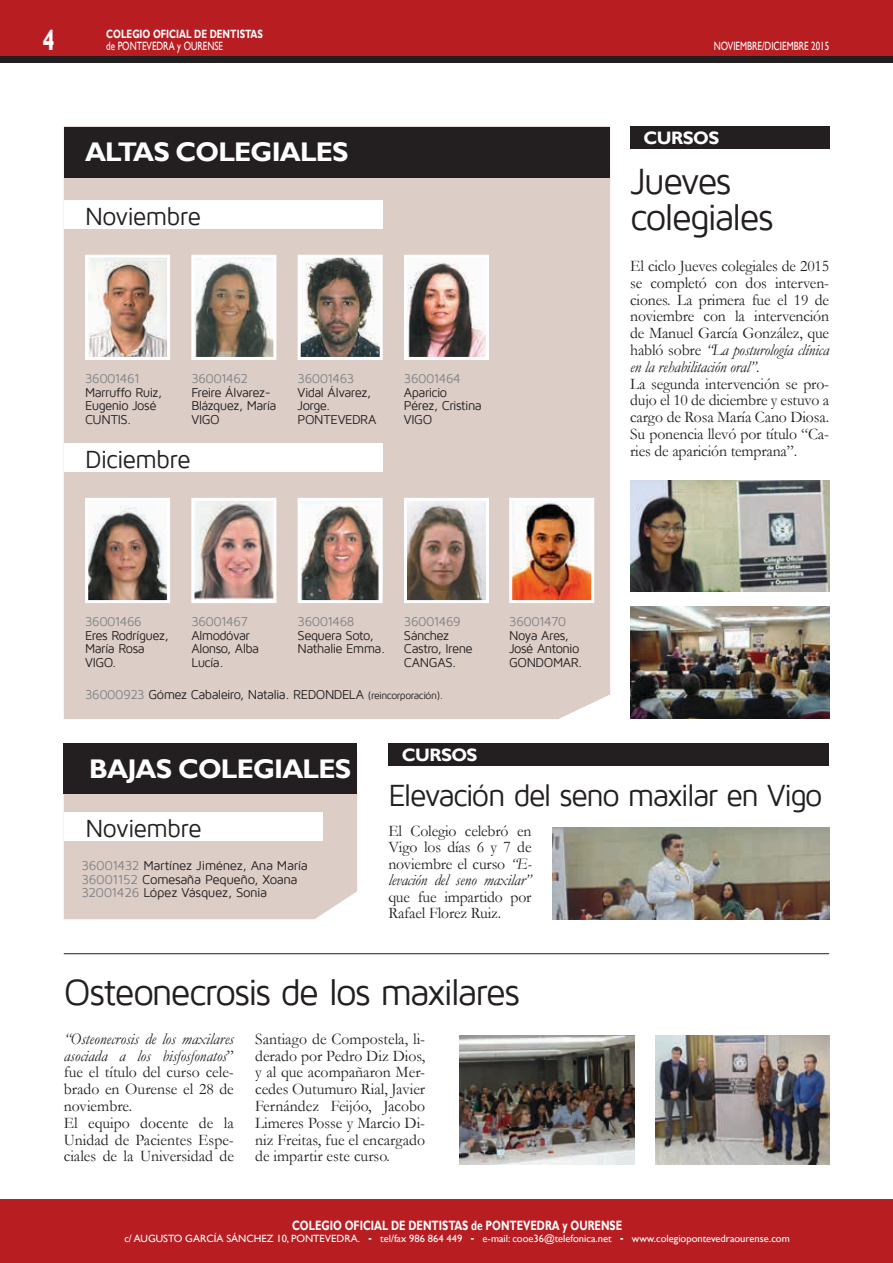
<style>
.page{position:relative;width:893px;height:1263px;background:#fff}
.page>*{position:absolute;margin:0;border:0;box-sizing:border-box;transform-origin:0 0}
.t1{font:37.5px/36px "Maven Pro";letter-spacing:-.055em;color:#231f20}
.t2{font:31.5px "Maven Pro";letter-spacing:-.06em;color:#231f20}
.t3{font:700 29.55px "Gill Sans";color:#fff;scale:.75 1}
.t4{font:700 27px "Gill Sans";letter-spacing:-.03em;color:#fff}
.t5{font:25.5px "Maven Pro";letter-spacing:-.035em;color:#231f20}
.t6{font:700 18px "Gill Sans";letter-spacing:-.03em;color:#fff}
.t7{font:16.2px/16.8px "Garamond";letter-spacing:-.01em;color:#231f20}
.t8{font:700 13.5px "Gill Sans";color:#fff;scale:.75 1}
.t9{font:13.2px/13.5px "Maven Pro";letter-spacing:-.04em;color:#231f20}
.t10{font:13.2px "Maven Pro";letter-spacing:-.03em;color:#808285}
.t11{font:12px "Gill Sans";color:#fff;scale:.75 1}
.t12{font:700 12px "Gill Sans";color:#fff;scale:.75 1}
.t13{font:10.5px "Gill Sans";color:#fff}
.s1{font-style:italic}
.s2{color:#808285}
.s3{font-size:10.5px}
.s4{font-weight:700;font-size:13.5px}
</style>
<div class="page">
<div style="left:0;top:0;width:893px;height:60px;background:#b81d22"></div>
<div style="left:0;top:57px;width:893px;height:6px;background:#231f20"></div>
<div style="left:0;top:1200px;width:893px;height:63px;background:#b81d22"></div>
<div style="left:64px;top:126px;width:546px;height:593px;background:#dccdc6"></div>
<img style="left:89px;top:259px;width:77px;height:97px">
<div style="left:85px;top:255px;width:85px;height:105px;border:3px solid #fff"></div>
<img style="left:195px;top:259px;width:77px;height:97px">
<div style="left:191px;top:255px;width:85px;height:105px;border:3px solid #fff"></div>
<img style="left:302px;top:259px;width:77px;height:97px">
<div style="left:298px;top:255px;width:85px;height:105px;border:3px solid #fff"></div>
<img style="left:408px;top:259px;width:77px;height:97px">
<img style="left:89px;top:502px;width:77px;height:97px">
<div style="left:85px;top:498px;width:85px;height:105px;border:3px solid #fff"></div>
<img style="left:195px;top:502px;width:77px;height:97px">
<div style="left:191px;top:498px;width:85px;height:105px;border:3px solid #fff"></div>
<img style="left:302px;top:502px;width:77px;height:97px">
<div style="left:298px;top:498px;width:85px;height:105px;border:3px solid #fff"></div>
<img style="left:408px;top:502px;width:77px;height:97px">
<div style="left:404px;top:498px;width:85px;height:105px;border:3px solid #fff"></div>
<img style="left:513px;top:502px;width:77px;height:97px">
<div style="left:509px;top:498px;width:85px;height:105px;border:3px solid #fff"></div>
<div style="left:64px;top:200px;width:319px;height:29px;background:#fff"></div>
<div style="left:64px;top:444px;width:319px;height:28px;background:#fff"></div>
<div style="left:64px;top:127px;width:545px;height:51px;background:#231f20"></div>
<img style="left:630px;top:480px;width:199px;height:112px">
<img style="left:630px;top:607px;width:199px;height:112px">
<img style="left:553px;top:827px;width:276px;height:92px">
<img style="left:460px;top:1036px;width:174px;height:128px">
<img style="left:655px;top:1035px;width:174px;height:129px">
<div style="left:630px;top:126px;width:199px;height:23px;background:#231f20"></div>
<div style="left:388px;top:743px;width:441px;height:23px;background:#231f20"></div>
<div style="left:64px;top:794px;width:293px;height:125px;background:#dccdc6"></div>
<div style="left:64px;top:812px;width:259px;height:28px;background:#fff"></div>
<div style="left:64px;top:743px;width:293px;height:51px;background:#231f20"></div>
<hr style="left:64px;top:953px;width:765px;height:1px;background:#231f20">
<h3 class="t3" style="left:43px;top:22px;width:18px">4</h3>
<p class="t12" style="left:106px;top:27px;width:209px">COLEGIO OFICIAL DE DENTISTAS</p>
<p class="t11" style="left:106px;top:39px;width:157px">de PONTEVEDRA y OURENSE</p>
<h3 class="t4" style="left:85px;top:136px;width:263px">ALTAS COLEGIALES</h3>
<h3 class="t5" style="left:85px;top:203px;width:118px">Noviembre</h3>
<p class="t10" style="left:85px;top:372px;width:56px">36001461</p>
<p class="t9" style="left:85px;top:385px;width:79px">Marruffo Ruiz,<br>Eugenio José<br>CUNTIS.</p>
<p class="t10" style="left:191px;top:372px;width:58px">36001462</p>
<p class="t9" style="left:191px;top:385px;width:87px">Freire Álvarez-<br>Blázquez, María<br>VIGO</p>
<h3 class="t5" style="left:85px;top:446px;width:107px">Diciembre</h3>
<p class="t10" style="left:298px;top:372px;width:58px">36001463</p>
<p class="t9" style="left:298px;top:385px;width:80px">Vidal Álvarez,<br>Jorge.<br>PONTEVEDRA</p>
<p class="t10" style="left:404px;top:372px;width:58px">36001464</p>
<p class="t9" style="left:404px;top:385px;width:79px">Aparicio<br>Pérez, Cristina<br>VIGO</p>
<p class="t11" style="left:714px;top:39px;width:155px">NOVIEMBRE/DICIEMBRE 2015</p>
<p class="t6" style="left:644px;top:127px;width:76px">CU RSOS</p>
<h1 class="t1" style="left:630px;top:163px;width:145px">Jueves colegiales</h1>
<p class="t7" style="left:630px;top:257px;width:201px">El ciclo Jueves colegiales de 2015 se completó con dos interven&shy;ciones. La primera fue el 19 de noviembre con la intervención de Manuel García González, que habló sobre <span class="s1">“La posturología clínica en la rehabilitación oral”</span>.<br>La segunda intervención se pro&shy;dujo el 10 de diciembre y estuvo a cargo de Rosa María Cano Diosa.<br>Su ponencia llevó por título “Ca&shy;ries de aparición temprana”.</p>
<p class="t10" style="left:85px;top:615px;width:58px">36001466</p>
<p class="t9" style="left:85px;top:629px;width:85px">Eres Rodríguez,<br>María Rosa<br>VIGO.</p>
<p class="t9" style="left:85px;top:688px;width:360px"><span class="s2">36000923</span> Gómez Cabaleiro, Natalia. REDONDELA <span class="s3">(reincorporación).</span></p>
<p class="t10" style="left:191px;top:615px;width:58px">36001467</p>
<p class="t9" style="left:191px;top:629px;width:69px">Almodóvar<br>Alonso, Alba<br>Lucía.</p>
<p class="t10" style="left:298px;top:615px;width:58px">36001468</p>
<p class="t9" style="left:298px;top:629px;width:89px">Sequera Soto,<br>Nathalie Emma.</p>
<p class="t10" style="left:404px;top:615px;width:58px">36001469</p>
<p class="t9" style="left:404px;top:629px;width:70px">Sánchez<br>Castro, Irene<br>CANGAS.</p>
<p class="t10" style="left:509px;top:615px;width:59px">36001470</p>
<p class="t9" style="left:509px;top:629px;width:75px">Noya Ares,<br>José Antonio<br>GONDOMAR.</p>
<h3 class="t4" style="left:89px;top:752px;width:261px">BAJAS COLEGIALES</h3>
<h3 class="t5" style="left:86px;top:815px;width:118px">Noviembre</h3>
<p class="t9" style="left:81px;top:859px;width:228px"><span class="s2">36001432</span> Martínez Jiménez, Ana María<br><span class="s2">36001152</span> Comesaña Pequeño, Xoana<br><span class="s2">32001426</span> López Vásquez, Sonia</p>
<p class="t6" style="left:402px;top:744px;width:76px">CU RSOS</p>
<h2 class="t2" style="left:388px;top:779px;width:436px">Elevación del seno maxilar en Vigo</h2>
<p class="t7" style="left:388px;top:822px;width:145px;text-align:justify">El Colegio celebró en Vigo los días 6 y 7 de noviembre el curso <span class="s1">“E&shy;levación del seno maxilar”</span></p>
<p class="t7" style="left:388px;top:888px;width:145px">que fue impartido por<br>Rafael Florez Ruiz.</p>
<h1 class="t1" style="left:64px;top:974px;width:458px">Osteonecrosis de los maxilares</h1>
<p class="t7" style="left:64px;top:1030px;width:172px"><span class="s1">“Osteonecrosis de los maxilares asociada a los bisfosfonatos</span>” fue el título del curso cele&shy;brado en Ourense el 28 de noviembre.<br>El equipo docente de la<br>Unidad de Pacientes Espe&shy;ciales de la Universidad de</p>
<p class="t7" style="left:255px;top:1030px;width:172px;text-align:justify">Santiago de Compostela, li&shy;derado por Pedro Diz Dios, y al que acompañaron Mer&shy;cedes Outumuro Rial, Javier Fernández Feijóo, Jacobo Limeres Posse y Marcio Di&shy;niz Freitas, fue el encargado de impartir este curso.</p>
<p class="t8" style="left:292px;top:1217px;width:441px">COLEGIO OFICIAL DE DENTISTAS de PONTEVEDRA y OURENSE</p>
<p class="t13" style="left:124px;top:1232px;width:18px">c/ AUGUST</p>
<p class="t13" style="left:174px;top:1232px;width:618px">O GARCÍA SÁNCHEZ 10, PONTEVEDRA. <span class="s4">-</span> tel/fax 986 864 449 <span class="s4">-</span> e-mail: cooe36@telefonica.net <span class="s4">-</span> www.colegiopontevedraourense.com</p>
</div>
